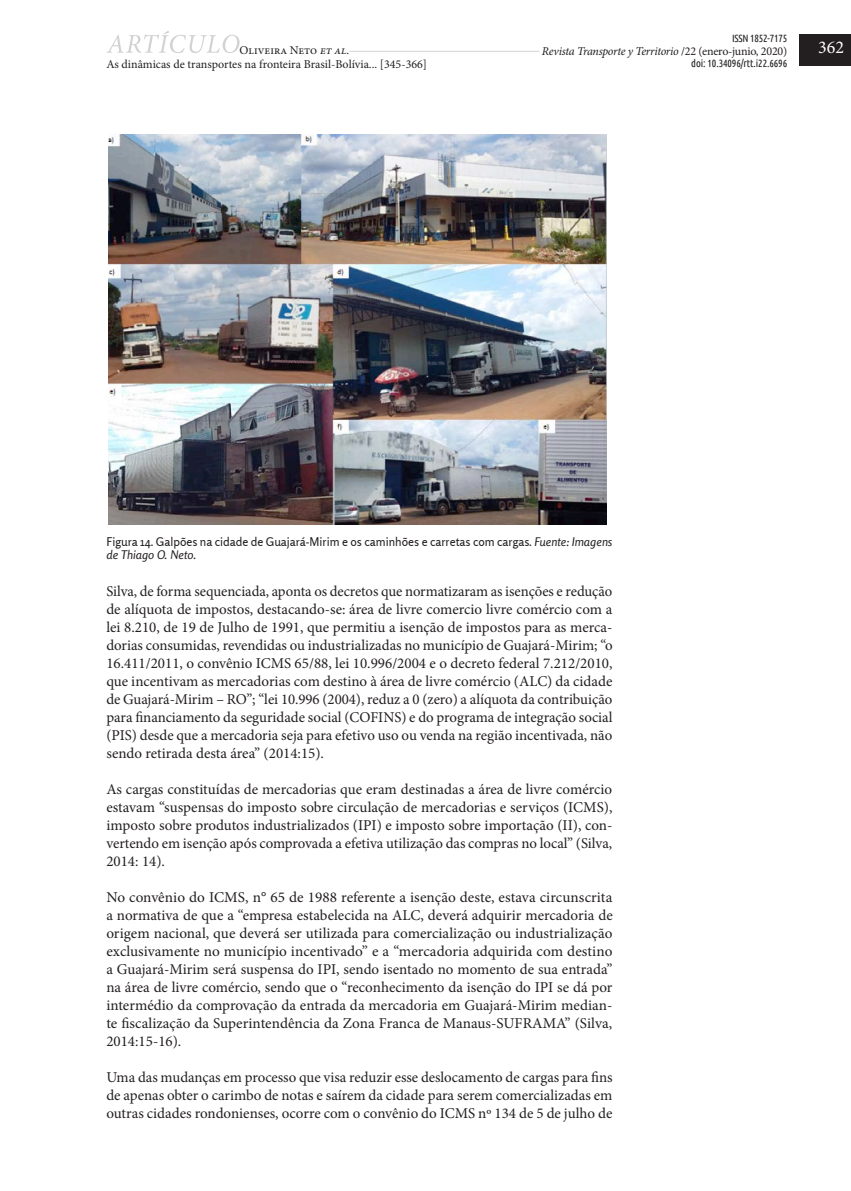
<style>
.page{position:relative;width:851px;height:1191px;background:#fff}
.page>*{position:absolute;margin:0;border:0;box-sizing:border-box;transform-origin:0 0}
.t1{font:18px "Minion Pro";color:#fff}
.art-texto-principal{font:15px/18px "Minion Pro";color:#231f20;text-align:justify}
.imagen-epigrafe{font:12px/13.5px "Rosario";color:#231f20}
.t2{font:12px "Minion Pro";color:#231f20}
.t3{font:italic 12px "Minion Pro";letter-spacing:-.025em;color:#231f20}
.t4{font:10.5px "Ubuntu Condensed";letter-spacing:-.01em;color:#231f20}
.s1{font-style:normal}
.s2{font-style:italic}
</style>
<div class="page">
<hr style="left:106px;top:51px;width:546px;height:1px;background:#d1d2d4">
<div style="left:539px;top:45px;width:248px;height:15px;background:#fff"></div>
<div style="left:799px;top:35px;width:51px;height:31px;background:#231f20"></div>
<svg style="left:106px;top:31px;width:133px;height:22px"></svg>
<div style="left:239px;top:43px;width:110px;height:15px;background:#fff"></div>
<img style="left:108px;top:134px;width:499px;height:390px">
<p class="t4" style="left:732px;top:31px;width:57px">ISSN 1852-7175</p>
<p class="t3" style="left:542px;top:43px;width:247px">Revista Transporte y Territorio <span class="s1">/22 (enero-junio, 2020)</span></p>
<p class="t4" style="left:691px;top:57px;width:97px">doi: 10.34096/rtt.i22.6696</p>
<p class="t2" style="left:239px;top:42px;width:111px">Oliveira Neto <span class="s2">et al</span>.</p>
<p class="t1" style="left:818px;top:36px;width:27px">362</p>
<p class="t2" style="left:106px;top:56px;width:322px">As dinâmicas de transportes na fronteira Brasil-Bolívia... [345-366]</p>
<p class="imagen-epigrafe" style="left:106px;top:534px;width:507px">Figura 14. Galpões na cidade de Guajará-Mirim e os caminhões e carretas com cargas. <span class="s2">Fuente: Imagens de Thiago O. Neto.</span></p>
<p class="art-texto-principal" style="left:106px;top:582px;width:507px">Silva, de forma sequenciada, aponta os decretos que normatizaram as isenções e redução de alíquota de impostos, destacando-se: área de livre comercio livre comércio com a lei 8.210, de 19 de Julho de 1991, que permitiu a isenção de impostos para as merca&shy;dorias consumidas, revendidas ou industrializadas no município de Guajará-Mirim; “o 16.411/2011, o convênio ICMS 65/88, lei 10.996/2004 e o decreto federal 7.212/2010, que incentivam as mercadorias com destino à área de livre comércio (ALC) da cidade de Guajará-Mirim – RO”; “lei 10.996 (2004), reduz a 0 (zero) a alíquota da contribuição para financiamento da seguridade social (COFINS) e do programa de integração social (PIS) desde que a mercadoria seja para efetivo uso ou venda na região incentivada, não sendo retirada desta área” (2014:15).</p>
<p class="art-texto-principal" style="left:106px;top:780px;width:507px">As cargas constituídas de mercadorias que eram destinadas a área de livre comércio estavam “suspensas do imposto sobre circulação de mercadorias e serviços (ICMS), imposto sobre produtos industrializados (IPI) e imposto sobre importação (II), con&shy;vertendo em isenção após comprovada a efetiva utilização das compras no local” (Silva, 2014: 14).</p>
<p class="art-texto-principal" style="left:106px;top:888px;width:507px">No convênio do ICMS, n° 65 de 1988 referente a isenção deste, estava circunscrita a normativa de que a “empresa estabelecida na ALC, deverá adquirir mercadoria de origem nacional, que deverá ser utilizada para comercialização ou industrialização exclusivamente no município incentivado” e a “mercadoria adquirida com destino a Guajará-Mirim será suspensa do IPI, sendo isentado no momento de sua entrada” na área de livre comércio, sendo que o “reconhecimento da isenção do IPI se dá por intermédio da comprovação da entrada da mercadoria em Guajará-Mirim median&shy;te fiscalização da Superintendência da Zona Franca de Manaus-SUFRAMA” (Silva, 2014:15-16).</p>
<p class="art-texto-principal" style="left:106px;top:1068px;width:507px">Uma das mudanças em processo que visa reduzir esse deslocamento de cargas para fins de apenas obter o carimbo de notas e saírem da cidade para serem comercializadas em outras cidades rondonienses, ocorre com o convênio do ICMS nº 134 de 5 de julho de</p>
</div>
